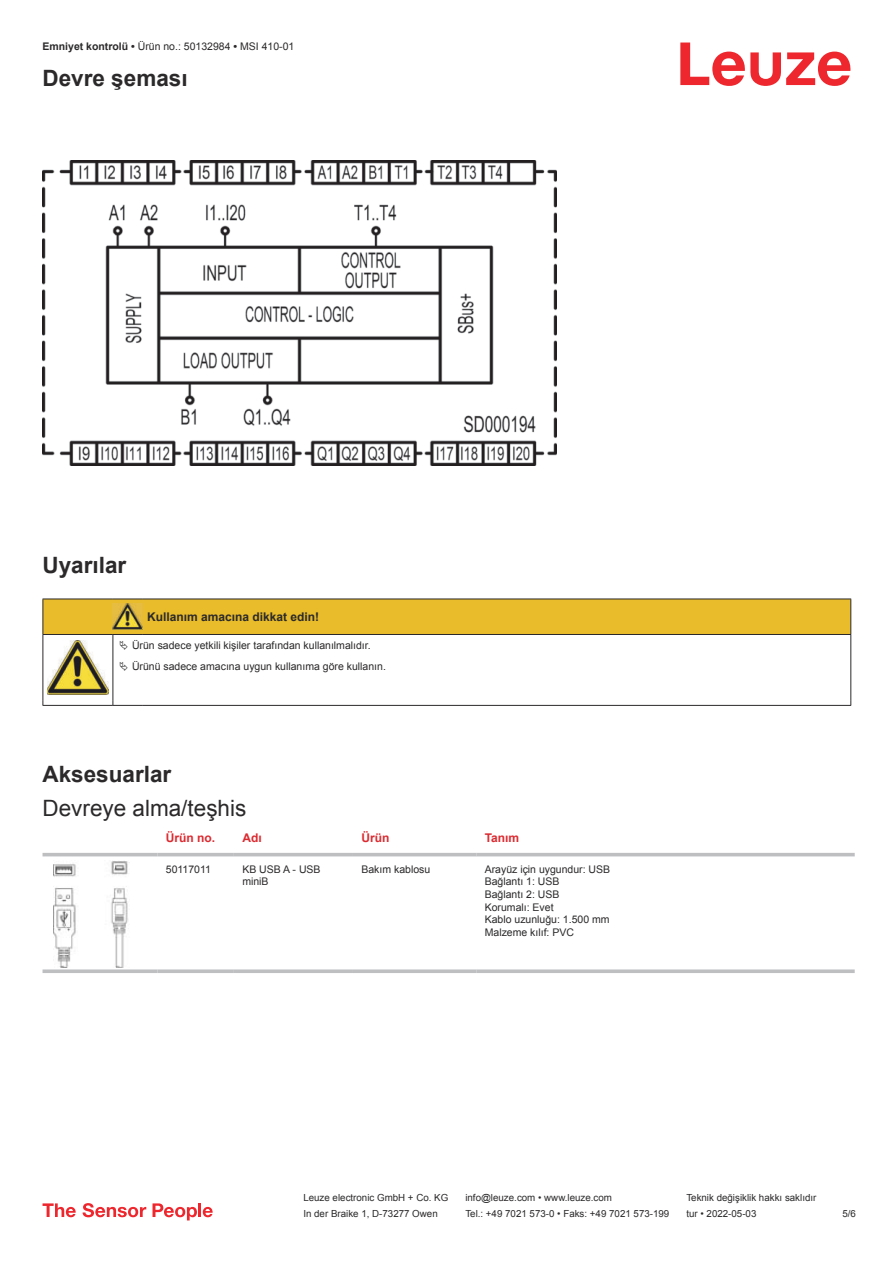
<style>
.page{position:relative;width:893px;height:1263px;background:#fff}
.page>*{position:absolute;margin:0;border:0;box-sizing:border-box;transform-origin:0 0}
.t1{font:700 22.5px "Arial";color:#2b292a}
.t2{font:22.5px "Arial";color:#2b292a}
.t3{font:700 12px "Arial";color:#2b292a}
.t4{font:700 12px "Arial";color:#db2a30}
.t5{font:10.5px/12.6px "Arial";color:#2b292a}
.t6{font:9.75px "Arial";color:#2b292a}
.s1{font-weight:700}
</style>
<div class="page">
<svg style="left:680px;top:43px;width:170px;height:43px"></svg>
<svg style="left:43px;top:856px;width:812px;height:112px"></svg>
<hr style="left:43px;top:853px;width:114px;height:3px;background:#bdbfc1">
<hr style="left:157px;top:853px;width:77px;height:3px;background:#bdbfc1">
<hr style="left:234px;top:853px;width:119px;height:3px;background:#bdbfc1">
<hr style="left:353px;top:853px;width:123px;height:3px;background:#bdbfc1">
<hr style="left:476px;top:853px;width:379px;height:3px;background:#bdbfc1">
<svg style="left:43px;top:969px;width:114px;height:4px"></svg>
<svg style="left:157px;top:969px;width:77px;height:4px"></svg>
<svg style="left:234px;top:969px;width:119px;height:4px"></svg>
<svg style="left:353px;top:969px;width:123px;height:4px"></svg>
<svg style="left:476px;top:969px;width:379px;height:4px;background:#c4c6c8"></svg>
<img style="left:53px;top:861px;width:77px;height:106px">
<svg style="left:43px;top:1203px;width:33px;height:14px"></svg>
<svg style="left:83px;top:1203px;width:63px;height:14px"></svg>
<svg style="left:153px;top:1203px;width:44px;height:17px"></svg>
<hr style="left:198px;top:1203px;width:3px;height:14px;background:#ed272d">
<svg style="left:203px;top:1207px;width:10px;height:10px"></svg>
<img style="left:43px;top:160px;width:513px;height:305px">
<svg style="left:44px;top:676px;width:806px;height:29px"></svg>
<hr style="left:43px;top:635px;width:1px;height:66px;background:#2b292a">
<hr style="left:113px;top:635px;width:1px;height:66px;background:#2b292a">
<hr style="left:850px;top:635px;width:1px;height:66px;background:#2b292a">
<hr style="left:43px;top:705px;width:70px;height:1px;background:#2b292a">
<hr style="left:113px;top:705px;width:30px;height:1px;background:#2b292a">
<hr style="left:143px;top:705px;width:708px;height:1px;background:#2b292a">
<img style="left:47px;top:676px;width:61px;height:19px">
<svg style="left:43px;top:599px;width:808px;height:77px"></svg>
<p class="t5" style="left:43px;top:41px;width:253px"><span class="s1">Emniyet kontrolü •</span> Ürün no.: 50132984 <span class="s1">•</span> MSI 410-01</p>
<h1 class="t1" style="left:43px;top:63px;width:147px">Devre şeması</h1>
<h1 class="t1" style="left:43px;top:549px;width:85px">Uyarılar</h1>
<p class="t3" style="left:147px;top:608px;width:174px">Kullanım amacına dikkat edin!</p>
<p class="t5" style="left:132px;top:635px;width:255px;line-height:20.2px">Ürün sadece yetkili kişiler tarafından kullanılmalıdır.<br>Ürünü sadece amacına uygun kullanıma göre kullanın.</p>
<h1 class="t1" style="left:43px;top:766px;width:130px">Aksesuarlar</h1>
<h1 class="t2" style="left:43px;top:792px;width:205px">Devreye alma/teşhis</h1>
<p class="t4" style="left:166px;top:829px;width:51px">Ürün no.</p>
<p class="t4" style="left:242px;top:829px;width:21px">Adı</p>
<p class="t4" style="left:361px;top:833px;width:29px">Ürün</p>
<p class="t4" style="left:485px;top:829px;width:36px">Tanım</p>
<p class="t5" style="left:166px;top:864px;width:47px">50117011</p>
<p class="t5" style="left:242px;top:863px;width:80px">KB USB A - USB miniB</p>
<p class="t5" style="left:361px;top:863px;width:70px">Bakım kablosu</p>
<p class="t5" style="left:485px;top:863px;width:127px">Arayüz için uygundur: USB<br>Bağlantı 1: USB<br>Bağlantı 2: USB<br>Korumalı: Evet<br>Kablo uzunluğu: 1.500 mm<br>Malzeme kılıf: PVC</p>
<p class="t6" style="left:303px;top:1191px;width:146px">Leuze electronic GmbH + Co. KG</p>
<p class="t6" style="left:465px;top:1191px;width:148px">info@leuze.com • www.leuze.com</p>
<p class="t6" style="left:686px;top:1191px;width:132px">Teknik değişiklik hakkı saklıdır</p>
<p class="t6" style="left:303px;top:1207px;width:136px">In der Braike 1, D-73277 Owen</p>
<p class="t6" style="left:465px;top:1207px;width:205px">Tel.: +49 7021 573-0 • Faks: +49 7021 573-199</p>
<p class="t6" style="left:686px;top:1207px;width:72px">tur • 2022-05-03</p>
<p class="t6" style="left:842px;top:1210px;width:15px">5 /6</p>
</div>
